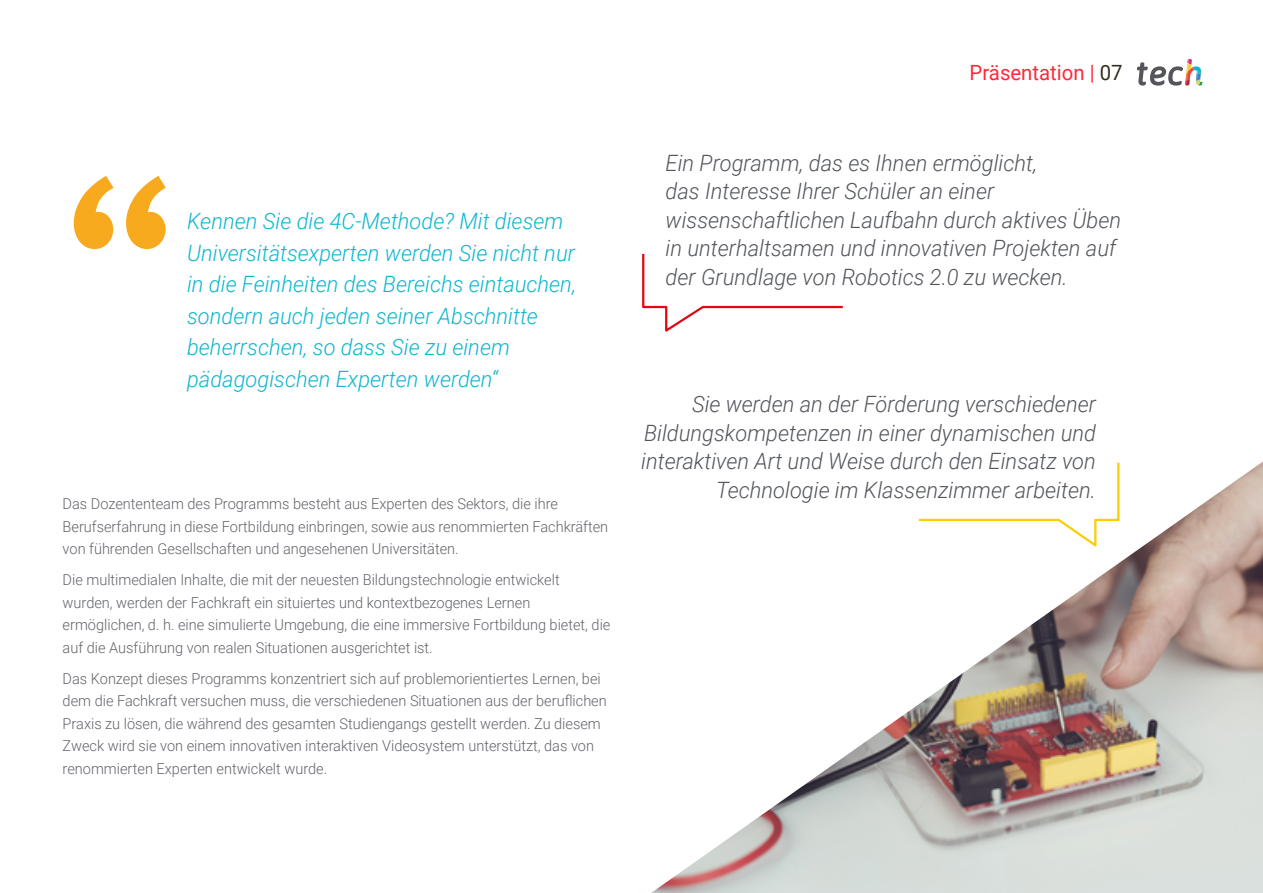
<style>
.page{position:relative;width:1263px;height:893px;background:#fff}
.page>*{position:absolute;margin:0;border:0;box-sizing:border-box;transform-origin:0 0}
.t1{font:italic 300 22.5px/28.5px "Roboto";color:#52555b;text-align:right}
.t2{font:italic 300 22.5px/31.5px "Roboto";color:#0fb6cf}
.t3{font:21px "Roboto";color:#ff293a}
.t4{font:300 15px/22.5px "Roboto";color:#61646a}
.s1{color:#312e20}
</style>
<div class="page">
<svg style="left:74px;top:176px;width:92px;height:73px"></svg>
<img style="left:651px;top:461px;width:612px;height:432px">
<svg style="left:916px;top:461px;width:204px;height:89px"></svg>
<svg style="left:642px;top:254px;width:201px;height:78px"></svg>
<svg style="left:1137px;top:59px;width:65px;height:27px"></svg>
<h1 class="t2" style="left:187px;top:205px;width:391px">Kennen Sie die 4C-Methode? Mit diesem Universitätsexperten werden Sie nicht nur in die Feinheiten des Bereichs eintauchen, sondern auch jeden seiner Abschnitte beherrschen, so dass Sie zu einem pädagogischen Experten werden“</h1>
<p class="t4" style="left:63px;top:492px;width:547px">Das Dozententeam des Programms besteht aus Experten des Sektors, die ihre<br>Berufserfahrung in diese Fortbildung einbringen, sowie aus renommierten Fachkräften von führenden Gesellschaften und angesehenen Universitäten.</p>
<p class="t4" style="left:63px;top:568px;width:549px">Die multimedialen Inhalte, die mit der neuesten Bildungstechnologie entwickelt wurden, werden der Fachkraft ein situiertes und kontextbezogenes Lernen ermöglichen, d. h. eine simulierte Umgebung, die eine immersive Fortbildung bietet, die auf die Ausführung von realen Situationen ausgerichtet ist.</p>
<p class="t4" style="left:63px;top:667px;width:546px">Das Konzept dieses Programms konzentriert sich auf problemorientiertes Lernen, bei dem die Fachkraft versuchen muss, die verschiedenen Situationen aus der beruflichen Praxis zu lösen, die während des gesamten Studiengangs gestellt werden. Zu diesem Zweck wird sie von einem innovativen interaktiven Videosystem unterstützt, das von renommierten Experten entwickelt wurde.</p>
<h2 class="t3" style="left:969px;top:57px;width:155px">Präsentation | <span class="s1">07</span></h2>
<h1 class="t1" style="left:666px;top:148px;width:457px;text-align:left">Ein Programm, das es Ihnen ermöglicht,<br>das Interesse Ihrer Schüler an einer wissenschaftlichen Laufbahn durch aktives Üben in unterhaltsamen und innovativen Projekten auf der Grundlage von Robotics 2.0 zu wecken.</h1>
<h1 class="t1" style="left:641px;top:389px;width:456px">Sie werden an der Förderung verschiedener Bildungskompetenzen in einer dynamischen und interaktiven Art und Weise durch den Einsatz von Technologie im Klassenzimmer arbeiten.</h1>
</div>
